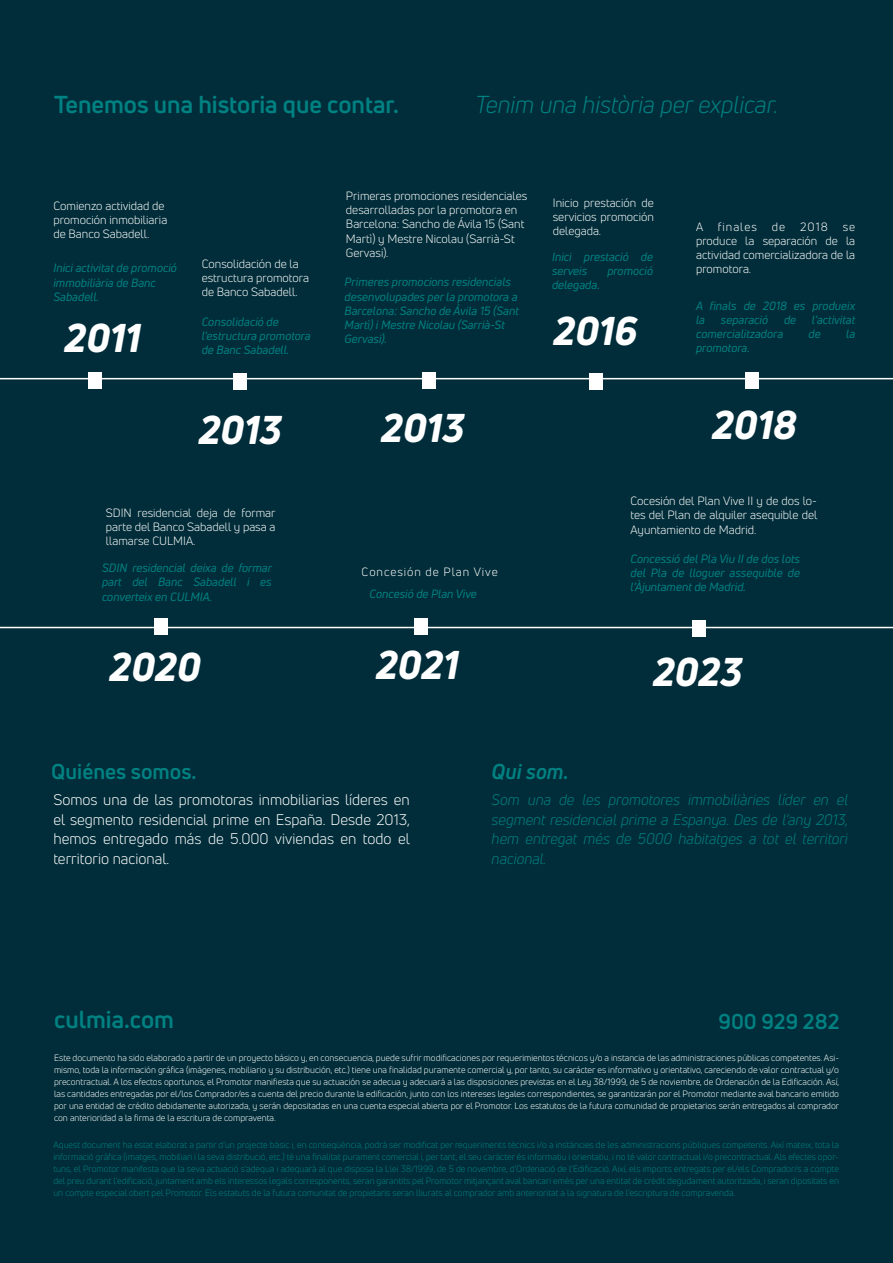
<style>
.page{position:relative;width:893px;height:1263px;background:#002d39}
.page>*{position:absolute;margin:0;border:0;box-sizing:border-box;transform-origin:0 0}
.t1{font:italic 800 39.3px "Uni Neue";color:#fff}
.t2{font:700 24px "Uni Neue";color:#008182}
.t3{font:italic 24px "Uni Neue";color:#008182}
.t4{font:700 21px "Uni Neue";color:#008182}
.t5{font:italic 700 21px "Uni Neue";color:#008182}
.t6{font:15px/19.5px "Uni Neue";color:#fff;text-align:justify}
.t7{font:italic 15px/19.5px "Uni Neue";color:#008182;text-align:justify}
.t8{font:italic 11.85px/14.1px "Uni Neue";color:#008182}
.t9{font:11.85px/14.1px "Uni Neue";color:#fff;text-align:justify}
.t10{font:11.85px "Uni Neue";letter-spacing:.08em;color:#fff}
.t11{font:9px/12px "Uni Neue";color:#fff;text-align:justify}
.t12{font:9px/12px "Uni Neue";color:#008182;text-align:justify}
</style>
<div class="page">
<hr style="left:0;top:378px;width:893px;height:1px;background:#fff">
<hr style="left:0;top:627px;width:893px;height:1px;background:#fff">
<div style="left:88px;top:372px;width:14px;height:16px;background:#fff"></div>
<div style="left:233px;top:373px;width:14px;height:16px;background:#fff"></div>
<div style="left:154px;top:619px;width:14px;height:16px;background:#fff"></div>
<div style="left:414px;top:619px;width:14px;height:16px;background:#fff"></div>
<div style="left:692px;top:620px;width:14px;height:16px;background:#fff"></div>
<div style="left:422px;top:372px;width:14px;height:16px;background:#fff"></div>
<div style="left:589px;top:373px;width:14px;height:16px;background:#fff"></div>
<div style="left:745px;top:372px;width:14px;height:16px;background:#fff"></div>
<h2 class="t2" style="left:54px;top:89px;width:346px">Tenemos una historia que contar.</h2>
<h2 class="t3" style="left:475px;top:90px;width:304px">Tenim una història per explicar.</h2>
<h3 class="t9" style="left:53px;top:199px;width:115px;text-align:left">Comienzo actividad de promoción inmobiliaria de Banco Sabadell.</h3>
<h3 class="t8" style="left:53px;top:261px;width:125px">Inici activitat de promoció immobiliària de Banc<br>Sabadell.</h3>
<h1 class="t1" style="left:65px;top:311px;width:78px">2011</h1>
<h3 class="t9" style="left:202px;top:257px;width:109px;text-align:left">Consolidación de la estructura promotora de Banco Sabadell.</h3>
<h3 class="t8" style="left:202px;top:314px;width:111px">Consolidació de l’estructura promotora de Banc Sabadell.</h3>
<h1 class="t1" style="left:199px;top:403px;width:84px">2013</h1>
<h3 class="t9" style="left:106px;top:506px;width:171px">SDIN residencial deja de formar parte del Banco Sabadell y pasa a llamarse CULMIA.</h3>
<h3 class="t8" style="left:102px;top:561px;width:171px;text-align:justify">SDIN residencial deixa de formar part del Banc Sabadell i es converteix en CULMIA.</h3>
<h1 class="t1" style="left:110px;top:640px;width:93px">2020</h1>
<h3 class="t9" style="left:346px;top:189px;width:183px;text-align:left">Primeras promociones residenciales desarrolladas por la promotora en<br>Barcelona: Sancho de Ávila 15 (Sant<br>Martì) y Mestre Nicolau (Sarrià-St<br>Gervasi).</h3>
<h3 class="t9" style="left:553px;top:196px;width:103px">Inicio prestación de servicios promoción delegada.</h3>
<h3 class="t8" style="left:552px;top:250px;width:103px">Inici prestació de serveis</h3>
<h3 class="t8" style="left:607px;top:264px;width:47px">promoció</h3>
<h3 class="t8" style="left:345px;top:275px;width:168px">Primeres promocions residencials</h3>
<h3 class="t8" style="left:552px;top:278px;width:49px">delegada.</h3>
<h3 class="t8" style="left:345px;top:289px;width:176px">desenvolupades per la promotora a<br>Barcelona: Sancho de Ávila 15 (Sant<br>Martì) i Mestre Nicolau (Sarrià-St<br>Gervasi).</h3>
<h1 class="t1" style="left:553px;top:305px;width:86px">2016</h1>
<h3 class="t10" style="left:696px;top:219px;width:62px">A finales</h3>
<h3 class="t9" style="left:772px;top:219px;width:15px">de</h3>
<h3 class="t9" style="left:800px;top:219px;width:29px">2018</h3>
<h3 class="t9" style="left:696px;top:219px;width:161px;text-indent:147px">se produce la separación de la actividad comercializadora de la promotora.</h3>
<h3 class="t8" style="left:696px;top:298px;width:161px">A finals de 2018 es produeix la</h3>
<h3 class="t8" style="left:721px;top:312px;width:49px">separació</h3>
<h3 class="t8" style="left:784px;top:312px;width:14px">de</h3>
<h3 class="t8" style="left:812px;top:312px;width:45px">l’activitat</h3>
<h3 class="t8" style="left:696px;top:326px;width:89px">comercialitzadora</h3>
<h3 class="t8" style="left:809px;top:326px;width:14px">de</h3>
<h3 class="t8" style="left:846px;top:326px;width:11px">la</h3>
<h3 class="t8" style="left:696px;top:341px;width:55px">promotora.</h3>
<h1 class="t1" style="left:381px;top:401px;width:84px">2013</h1>
<h1 class="t1" style="left:712px;top:398px;width:86px">2018</h1>
<h3 class="t10" style="left:362px;top:564px;width:138px">Concesión de Plan Vive</h3>
<h3 class="t8" style="left:369px;top:587px;width:109px">Concesió de Plan Vive</h3>
<h3 class="t9" style="left:630px;top:494px;width:188px">Cocesión del Plan Vive II y de dos lo&shy;tes del Plan de alquiler asequible del Ayuntamiento de Madrid.</h3>
<h3 class="t8" style="left:630px;top:551px;width:171px;text-align:justify">Concessió del Pla Viu II de dos lots del Pla de lloguer assequible de l’Àjuntament de Madrid.</h3>
<h1 class="t1" style="left:376px;top:638px;width:84px">2021</h1>
<h1 class="t1" style="left:653px;top:646px;width:91px">2023</h1>
<h3 class="t4" style="left:51px;top:758px;width:147px">Quiénes somos.</h3>
<h3 class="t5" style="left:492px;top:758px;width:78px">Qui som.</h3>
<h3 class="t6" style="left:53px;top:790px;width:358px">Somos una de las promotoras inmobiliarias líderes en el segmento residencial prime en España. Desde 2013, hemos entregado más de 5.000 viviendas en todo el territorio nacional.</h3>
<h3 class="t7" style="left:492px;top:790px;width:358px">Som una de les promotores immobiliàries líder en el segment residencial prime a Espanya. Des de l’any 2013, hem entregat més de 5000 habitatges a tot el territori nacional.</h3>
<h2 class="t2" style="left:54px;top:1004px;width:121px">culmia.com</h2>
<h3 class="t4" style="left:718px;top:1008px;width:123px">900 929 282</h3>
<p class="t11" style="left:54px;top:1052px;width:787px">Este documento ha sido elaborado a partir de un proyecto básico y, en consecuencia, puede sufrir modificaciones por requerimientos técnicos y/o a instancia de las administraciones públicas competentes. Asi&shy;mismo, toda la información gráfica (imágenes, mobiliario y su distribución, etc.) tiene una finalidad puramente comercial y, por tanto, su carácter es informativo y orientativo, careciendo de valor contractual y/o precontractual. A los efectos oportunos, el Promotor manifiesta que su actuación se adecua y adecuará a las disposiciones previstas en el Ley 38/1999, de 5 de noviembre, de Ordenación de la Edificación. Así, las cantidades entregadas por el/los Comprador/es a cuenta del precio durante la edificación, junto con los intereses legales correspondientes, se garantizarán por el Promotor mediante aval bancario emitido por una entidad de crédito debidamente autorizada, y serán depositadas en una cuenta especial abierta por el Promotor. Los estatutos de la futura comunidad de propietarios serán entregados al comprador con anterioridad a la firma de la escritura de compraventa.</p>
<p class="t12" style="left:53px;top:1139px;width:787px">Aquest document ha estat elaborat a partir d’un projecte bàsic i, en conseqüència, podrà ser modificat per requeriments tècnics i/o a instàncies de les administracions públiques competents. Així mateix, tota la informació gràfica (imatges, mobiliari i la seva distribució, etc.) té una finalitat purament comercial i, per tant, el seu caràcter és informatiu i orientatiu, i no té valor contractual i/o precontractual. Als efectes opor&shy;tuns, el Promotor manifesta que la seva actuació s’adequa i adequarà al que disposa la Llei 38/1999, de 5 de novembre, d’Ordenació de l’Edificació. Així, els imports entregats per el/els Comprador/s a compte del preu durant l’edificació, juntament amb els interessos legals corresponents, seran garantits pel Promotor mitjançant aval bancari emès per una entitat de crèdit degudament autoritzada, i seran dipositats en un compte especial obert pel Promotor. Els estatuts de la futura comunitat de propietaris seran lliurats al comprador amb anterioritat a la signatura de l’escriptura de compravenda.</p>
</div>
